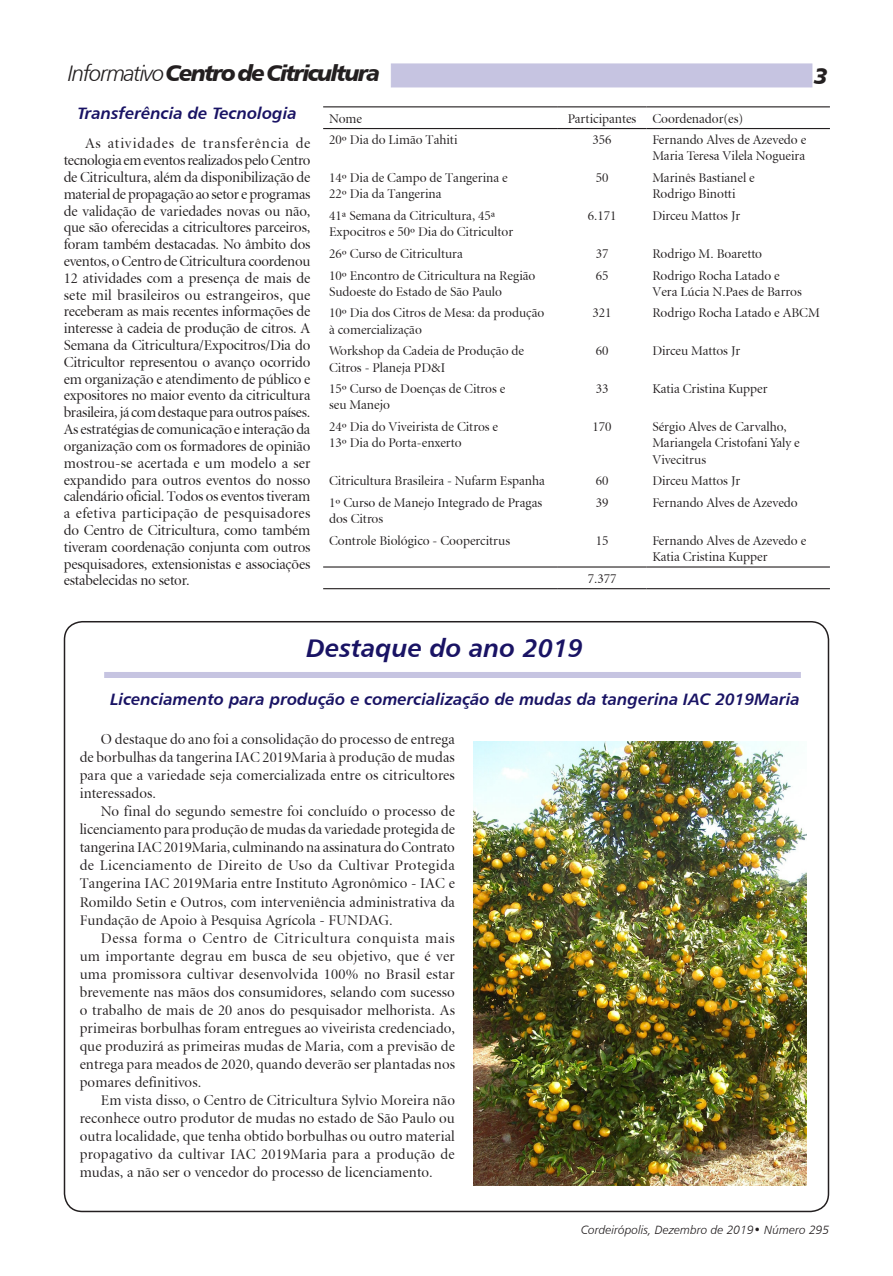
<style>
.page{position:relative;width:893px;height:1276px;background:#fff}
.page>*{position:absolute;margin:0;border:0;box-sizing:border-box;transform-origin:0 0}
.Título_2{font:25.5px "Humanist 777 BT Bold Italic B";color:#191364}
.t1{font:22.5px "Humanist 777 BT Black Italic B";letter-spacing:-.08em;color:#231f20}
.Título_4{font:16.5px "Humanist 777 BT Bold Italic B";color:#191364}
.Informativo{font:15px/16.8px "Atlante Display S Si Display";letter-spacing:.01em;color:#231f20;text-align:justify}
.t2{font:13.5px/16.2px "Atlante Display S Si Display";color:#231f20}
.t3{font:12px "Humanist 777 BT Light Italic B";color:#231f20}
.s1{font-family:"Humanist 777 BT Light Italic B"}
</style>
<div class="page">
<div style="left:391px;top:64px;width:421px;height:23px;background:#c6c4e1"></div>
<div style="left:104px;top:672px;width:697px;height:6px;background:#c6c4e1"></div>
<hr style="left:323px;top:106px;width:235px;height:1px;background:#231f20">
<hr style="left:558px;top:106px;width:88px;height:1px;background:#231f20">
<hr style="left:646px;top:106px;width:184px;height:1px;background:#231f20">
<hr style="left:323px;top:128px;width:235px;height:1px;background:#231f20">
<hr style="left:558px;top:128px;width:88px;height:1px;background:#231f20">
<hr style="left:646px;top:128px;width:184px;height:1px;background:#231f20">
<hr style="left:323px;top:566px;width:235px;height:1px;background:#231f20">
<hr style="left:558px;top:566px;width:88px;height:1px;background:#231f20">
<hr style="left:646px;top:566px;width:184px;height:1px;background:#231f20">
<hr style="left:323px;top:588px;width:235px;height:1px;background:#231f20">
<hr style="left:558px;top:588px;width:88px;height:1px;background:#231f20">
<hr style="left:646px;top:588px;width:184px;height:1px;background:#231f20">
<img style="left:473px;top:741px;width:333px;height:444px">
<p class="t1" style="left:68px;top:58px;width:314px"><span class="s1">Informativo</span>Centro de Citricultura</p>
<p class="t1" style="left:814px;top:61px;width:15px">3</p>
<p class="Título_4" style="left:77px;top:103px;width:221px">Transferência de Tecnologia</p>
<p class="Informativo" style="left:64px;top:136px;width:248px;text-indent:21px">As atividades de transferência de tecnologia em eventos realizados pelo Centro de Citricultura, além da disponibilização de material de propagação ao setor e programas de validação de variedades novas ou não, que são oferecidas a citricultores parceiros, foram também destacadas. No âmbito dos eventos, o Centro de Citricultura coordenou 12 atividades com a presença de mais de sete mil brasileiros ou estrangeiros, que receberam as mais recentes informações de interesse à cadeia de produção de citros. A Semana da Citricultura/Expocitros/Dia do Citricultor representou o avanço ocorrido em organização e atendimento de público e expositores no maior evento da citricultura brasileira, já com destaque para outros países.<br>As estratégias de comunicação e interação da organização com os formadores de opinião mostrou-se acertada e um modelo a ser expandido para outros eventos do nosso calendário oficial. Todos os eventos tiveram a efetiva participação de pesquisadores do Centro de Citricultura, como também tiveram coordenação conjunta com outros pesquisadores, extensionistas e associações estabelecidas no setor.</p>
<p class="t2" style="left:329px;top:111px;width:34px">Nome</p>
<p class="t2" style="left:568px;top:111px;width:70px">Participantes</p>
<p class="t2" style="left:652px;top:111px;width:93px">Coordenador(es)</p>
<p class="t2" style="left:329px;top:132px;width:130px">20º Dia do Limão Tahiti</p>
<p class="t2" style="left:593px;top:132px;width:21px">356</p>
<p class="t2" style="left:652px;top:132px;width:155px">Fernando Alves de Azevedo e</p>
<p class="t2" style="left:652px;top:148px;width:154px">Maria Teresa Vilela Nogueira</p>
<p class="t2" style="left:329px;top:170px;width:180px">14º Dia de Campo de Tangerina e</p>
<p class="t2" style="left:329px;top:186px;width:114px">22º Dia da Tangerina</p>
<p class="t2" style="left:596px;top:170px;width:14px">50</p>
<p class="t2" style="left:652px;top:170px;width:104px">Marinês Bastianel e</p>
<p class="t2" style="left:652px;top:186px;width:85px">Rodrigo Binotti</p>
<p class="t2" style="left:329px;top:208px;width:185px">41ª Semana da Citricultura, 45ª<br>Expocitros e 50º Dia do Citricultor</p>
<p class="t2" style="left:588px;top:208px;width:30px">6.171</p>
<p class="t2" style="left:652px;top:208px;width:89px">Dirceu Mattos Jr</p>
<p class="t2" style="left:329px;top:246px;width:135px">26º Curso de Citricultura</p>
<p class="t2" style="left:596px;top:246px;width:14px">37</p>
<p class="t2" style="left:652px;top:246px;width:111px">Rodrigo M. Boaretto</p>
<p class="t2" style="left:329px;top:268px;width:208px">10º Encontro de Citricultura na Região<br>Sudoeste do Estado de São Paulo</p>
<p class="t2" style="left:596px;top:268px;width:14px">65</p>
<p class="t2" style="left:652px;top:268px;width:129px">Rodrigo Rocha Latado e</p>
<p class="t2" style="left:652px;top:284px;width:151px">Vera Lúcia N.Paes de Barros</p>
<p class="t2" style="left:329px;top:305px;width:217px">10º Dia dos Citros de Mesa: da produção à comercialização</p>
<p class="t2" style="left:593px;top:305px;width:21px">321</p>
<p class="t2" style="left:652px;top:305px;width:169px">Rodrigo Rocha Latado e ABCM</p>
<p class="t2" style="left:329px;top:343px;width:196px">Workshop da Cadeia de Produção de<br>Citros - Planeja PD&amp;I</p>
<p class="t2" style="left:596px;top:343px;width:14px">60</p>
<p class="t2" style="left:652px;top:343px;width:89px">Dirceu Mattos Jr</p>
<p class="t2" style="left:329px;top:381px;width:178px">15º Curso de Doenças de Citros e</p>
<p class="t2" style="left:329px;top:397px;width:62px">seu Manejo</p>
<p class="t2" style="left:596px;top:381px;width:14px">33</p>
<p class="t2" style="left:652px;top:381px;width:117px">Katia Cristina Kupper</p>
<p class="t2" style="left:329px;top:419px;width:170px">24º Dia do Viveirista de Citros e</p>
<p class="t2" style="left:329px;top:435px;width:134px">13º Dia do Porta-enxerto</p>
<p class="t2" style="left:593px;top:419px;width:21px">170</p>
<p class="t2" style="left:652px;top:419px;width:149px">Sérgio Alves de Carvalho,<br>Mariangela Cristofani Yaly e<br>Vivecitrus</p>
<p class="t2" style="left:329px;top:473px;width:217px">Citricultura Brasileira - Nufarm Espanha</p>
<p class="t2" style="left:596px;top:473px;width:14px">60</p>
<p class="t2" style="left:652px;top:473px;width:89px">Dirceu Mattos Jr</p>
<p class="t2" style="left:329px;top:495px;width:215px">1º Curso de Manejo Integrado de Pragas dos Citros</p>
<p class="t2" style="left:596px;top:495px;width:14px">39</p>
<p class="t2" style="left:652px;top:495px;width:147px">Fernando Alves de Azevedo</p>
<p class="t2" style="left:329px;top:533px;width:182px">Controle Biológico - Coopercitrus</p>
<p class="t2" style="left:596px;top:533px;width:14px">15</p>
<p class="t2" style="left:652px;top:533px;width:155px">Fernando Alves de Azevedo e</p>
<p class="t2" style="left:652px;top:549px;width:117px">Katia Cristina Kupper</p>
<p class="t2" style="left:588px;top:571px;width:30px">7.377</p>
<p class="Título_2" style="left:306px;top:632px;width:278px">Destaque do ano 2019</p>
<p class="Título_4" style="left:110px;top:688px;width:691px">Licenciamento para produção e comercialização de mudas da tangerina IAC 2019Maria</p>
<p class="Informativo" style="left:80px;top:731px;width:377px;line-height:18px;text-indent:21px">O destaque do ano foi a consolidação do processo de entrega de borbulhas da tangerina IAC 2019Maria à produção de mudas para que a variedade seja comercializada entre os citricultores interessados.</p>
<p class="Informativo" style="left:80px;top:803px;width:377px;line-height:18px;text-indent:21px">No final do segundo semestre foi concluído o processo de licenciamento para produção de mudas da variedade protegida de tangerina IAC 2019Maria, culminando na assinatura do Contrato de Licenciamento de Direito de Uso da Cultivar Protegida Tangerina IAC 2019Maria entre Instituto Agronômico - IAC e Romildo Setin e Outros, com interveniência administrativa da Fundação de Apoio à Pesquisa Agrícola - FUNDAG.</p>
<p class="Informativo" style="left:80px;top:929px;width:377px;line-height:18px;text-indent:21px">Dessa forma o Centro de Citricultura conquista mais um importante degrau em busca de seu objetivo, que é ver uma promissora cultivar desenvolvida 100% no Brasil estar brevemente nas mãos dos consumidores, selando com sucesso o trabalho de mais de 20 anos do pesquisador melhorista. As primeiras borbulhas foram entregues ao viveirista credenciado, que produzirá as primeiras mudas de Maria, com a previsão de entrega para meados de 2020, quando deverão ser plantadas nos pomares definitivos.</p>
<p class="Informativo" style="left:80px;top:1091px;width:377px;line-height:18px;text-indent:21px">Em vista disso, o Centro de Citricultura Sylvio Moreira não reconhece outro produtor de mudas no estado de São Paulo ou outra localidade, que tenha obtido borbulhas ou outro material propagativo da cultivar IAC 2019Maria para a produção de mudas, a não ser o vencedor do processo de licenciamento.</p>
<p class="t3" style="left:581px;top:1222px;width:250px">Cordeirópolis, Dezembro de 2019• Número 295</p>
</div>
